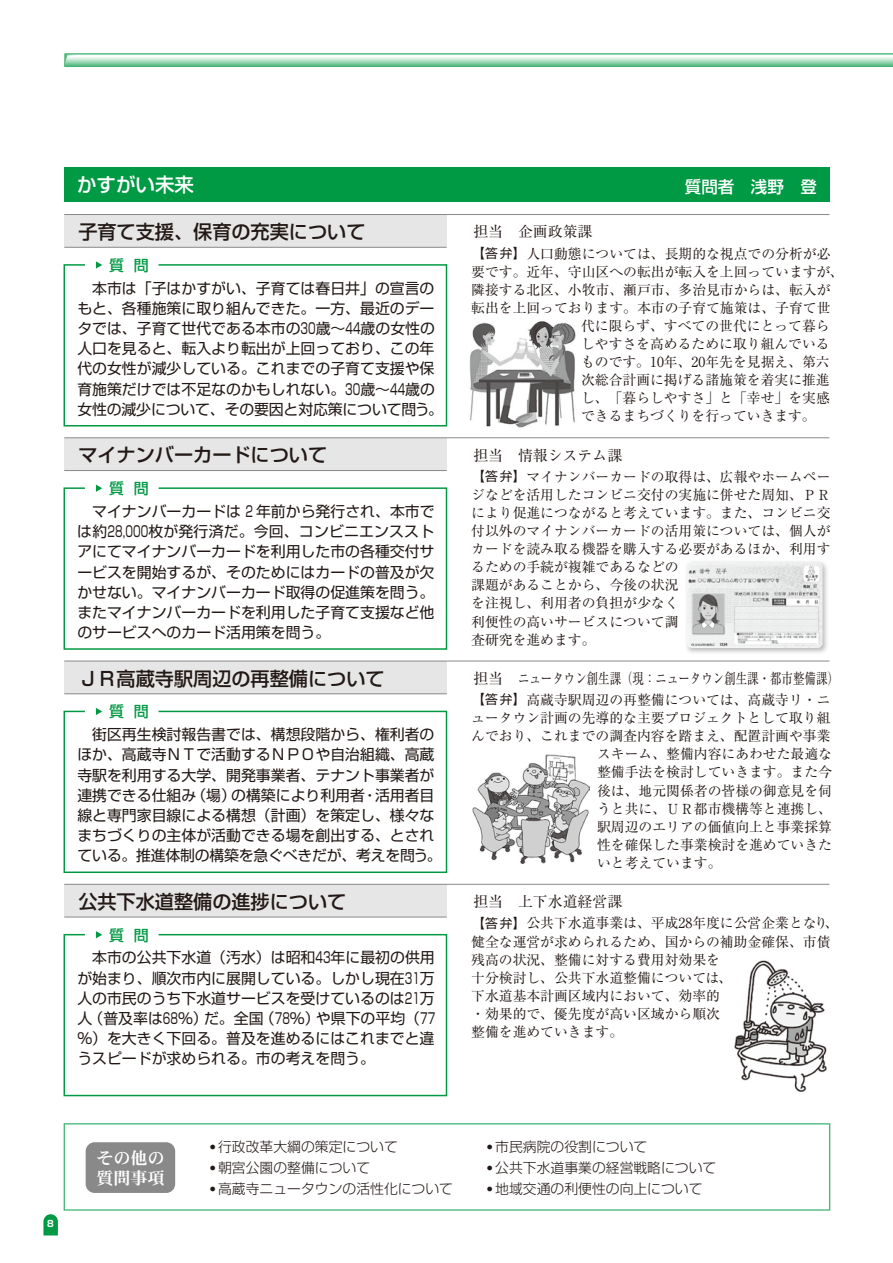
<style>
.page{position:relative;width:893px;height:1263px;background:#fff}
.page>*{position:absolute;margin:0;border:0;box-sizing:border-box;transform-origin:0 0}
.t1{font:500 19.5px "Shin Go Pro";color:#fff}
.t2{font:500 19.2px "Shin Go Pro";color:#221815}
.t3{font:500 19.2px "Shin Go Pr 6 N";color:#221815}
.t4{font:16.95px/20.4px "DFPHS Mincho CID W7";color:#fff}
.t5{font:500 16.5px "Shin Go Pro";color:#fff}
.t6{font:500 15px "Shin Go Pro";color:#094}
.t7{font:14.85px/20.2px "Shin Go Pro";color:#221815;text-align:justify}
.t8{font:14.85px "Ryumin Pro";color:#221815}
.t9{font:13.8px/18.1px "Ryumin Pro";color:#221815}
.t10{font:300 13.8px "Shin Go Pro";color:#221815}
.t11{font:700 9px "Shin Go Pro";color:#fff;scale:.9 1}
.s1{font-family:"Shin Go Pro";font-size:12.75px}
</style>
<div class="page">
<svg style="left:43px;top:1214px;width:15px;height:21px"></svg>
<div style="left:64px;top:167px;width:766px;height:34px;background:#094"></div>
<div style="left:64px;top:215px;width:383px;height:32px;background:#e6e6e6"></div>
<div style="left:64px;top:438px;width:383px;height:33px;background:#e6e6e6"></div>
<div style="left:64px;top:661px;width:383px;height:33px;background:#e6e6e6"></div>
<div style="left:64px;top:884px;width:383px;height:33px;background:#e6e6e6"></div>
<div style="left:64px;top:1123px;width:766px;height:87px;border:1px solid #40b373"></div>
<div style="left:86px;top:1142px;width:89px;height:51px;background:#898989;border-radius:9px"></div>
<svg style="left:64px;top:53px;width:829px;height:14px;background:#a3d9bb"></svg>
<hr style="left:64px;top:214px;width:765px;height:1px;background:#898989">
<hr style="left:64px;top:247px;width:383px;height:1px;background:#898989">
<hr style="left:64px;top:470px;width:383px;height:1px;background:#898989">
<hr style="left:64px;top:661px;width:765px;height:1px;background:#898989">
<hr style="left:64px;top:693px;width:383px;height:1px;background:#898989">
<hr style="left:64px;top:884px;width:765px;height:1px;background:#898989">
<hr style="left:64px;top:917px;width:383px;height:1px;background:#898989">
<hr style="left:64px;top:437px;width:765px;height:1px;background:#898989">
<svg style="left:63px;top:263px;width:385px;height:164px"></svg>
<svg style="left:63px;top:487px;width:385px;height:163px"></svg>
<svg style="left:63px;top:710px;width:385px;height:163px"></svg>
<svg style="left:63px;top:933px;width:385px;height:164px"></svg>
<svg style="left:96px;top:261px;width:6px;height:8px"></svg>
<svg style="left:96px;top:485px;width:6px;height:7px"></svg>
<svg style="left:96px;top:708px;width:6px;height:7px"></svg>
<svg style="left:96px;top:931px;width:6px;height:7px"></svg>
<img style="left:734px;top:960px;width:93px;height:132px">
<img style="left:472px;top:754px;width:118px;height:109px">
<img style="left:469px;top:321px;width:107px;height:107px">
<img style="left:686px;top:561px;width:141px;height:92px">
<img style="left:687px;top:562px;width:136px;height:86px">
<h1 class="t1" style="left:77px;top:169px;width:118px">かすがい未来</h1>
<p class="t5" style="left:685px;top:173px;width:134px">質問者　浅野 登</p>
<p class="t8" style="left:473px;top:220px;width:121px">担当　企画政策課</p>
<p class="t6" style="left:109px;top:253px;width:41px">質 問</p>
<h2 class="t2" style="left:78px;top:216px;width:289px">子育て支援、保育の充実について</h2>
<p class="t9" style="left:472px;top:243px;width:360px"><span class="s1">【答弁】</span>人口動態については、長期的な視点での分析が必</p>
<p class="t9" style="left:471px;top:262px;width:374px">要です。近年、守山区への転出が転入を上回っていますが、</p>
<p class="t9" style="left:471px;top:280px;width:361px">隣接する北区、小牧市、瀬戸市、多治見市からは、転入が</p>
<p class="t9" style="left:471px;top:298px;width:361px">転出を上回っております。本市の子育て施策は、子育て世</p>
<p class="t9" style="left:581px;top:316px;width:250px">代に限らず、すべての世代にとって暮ら</p>
<p class="t9" style="left:581px;top:334px;width:250px">しやすさを高めるために取り組んでいる</p>
<p class="t9" style="left:581px;top:352px;width:250px">ものです。10年、20年先を見据え、第六</p>
<p class="t9" style="left:581px;top:370px;width:250px">次総合計画に掲げる諸施策を着実に推進</p>
<p class="t9" style="left:581px;top:388px;width:250px">し、「暮らしやすさ」と「幸せ」を実感</p>
<p class="t9" style="left:581px;top:406px;width:236px">できるまちづくりを行っていきます。</p>
<p class="t8" style="left:473px;top:443px;width:150px">担当　情報システム課</p>
<p class="t7" style="left:77px;top:276px;width:367px;text-align:left">　本市は「子はかすがい、子育ては春日井」の宣言のもと、各種施策に取り組んできた。一方、最近のデータでは、子育て世代である本市の30歳～44歳の女性の人口を見ると、転入より転出が上回っており、この年代の女性が減少している。これまでの子育て支援や保育施策だけでは不足なのかもしれない。30歳～44歳の女性の減少について、その要因と対応策について問う。</p>
<h2 class="t2" style="left:78px;top:439px;width:250px">マイナンバーカードについて</h2>
<p class="t6" style="left:109px;top:476px;width:41px">質 問</p>
<p class="t7" style="left:77px;top:499px;width:359px">　マイナンバーカードは 2 年前から発行され、本市では約28,000枚が発行済だ。今回、コンビニエンスストアにてマイナンバーカードを利用した市の各種交付サービスを開始するが、そのためにはカードの普及が欠かせない。マイナンバーカード取得の促進策を問う。またマイナンバーカードを利用した子育て支援など他のサービスへのカード活用策を問う。</p>
<h2 class="t2" style="left:78px;top:663px;width:308px">ＪＲ高蔵寺駅周辺の再整備について</h2>
<p class="t6" style="left:109px;top:699px;width:41px">質 問</p>
<p class="t7" style="left:77px;top:723px;width:366px;text-align:left">　街区再生検討報告書では、構想段階から、権利者のほか、高蔵寺ＮＴで活動するＮＰＯや自治組織、高蔵寺駅を利用する大学、開発事業者、テナント事業者が連携できる仕組み（場）の構築により利用者・活用者目線と専門家目線による構想（計画）を策定し、様々なまちづくりの主体が活動できる場を創出する、とされている。推進体制の構築を急ぐべきだが、考えを問う。</p>
<h2 class="t3" style="left:78px;top:886px;width:269px">公共下水道整備の進捗について</h2>
<p class="t6" style="left:109px;top:922px;width:41px">質 問</p>
<p class="t7" style="left:77px;top:946px;width:359px">　本市の公共下水道（汚水）は昭和43年に最初の供用が始まり、順次市内に展開している。しかし現在31万人の市民のうち下水道サービスを受けているのは21万人（普及率は68％）だ。全国（78％）や県下の平均（77％）を大きく下回る。普及を進めるにはこれまでと違うスピードが求められる。市の考えを問う。</p>
<p class="t9" style="left:471px;top:467px;width:361px"><span class="s1">【答弁】</span>マイナンバーカードの取得は、広報やホームページなどを活用したコンビニ交付の実施に併せた周知、ＰＲにより促進につながると考えています。また、コンビニ交付以外のマイナンバーカードの活用策については、個人がカードを読み取る機器を購入する必要があるほか、利用するための手続が複雑であるなどの<br>課題があることから、今後の状況<br>を注視し、利用者の負担が少なく<br>利便性の高いサービスについて調<br>査研究を進めます。</p>
<p class="t8" style="left:473px;top:666px;width:367px">担当　ニュータウン創生課（現：ニュータウン創生課・都市整備課）</p>
<p class="t9" style="left:472px;top:690px;width:360px"><span class="s1">【答弁】</span>高蔵寺駅周辺の再整備については、高蔵寺リ・ニ</p>
<p class="t9" style="left:471px;top:708px;width:361px">ュータウン計画の先導的な主要プロジェクトとして取り組</p>
<p class="t9" style="left:471px;top:726px;width:361px">んでおり、これまでの調査内容を踏まえ、配置計画や事業</p>
<p class="t9" style="left:597px;top:744px;width:236px">スキーム、整備内容にあわせた最適な</p>
<p class="t9" style="left:597px;top:762px;width:236px">整備手法を検討していきます。また今</p>
<p class="t9" style="left:597px;top:780px;width:236px">後は、地元関係者の皆様の御意見を伺</p>
<p class="t9" style="left:597px;top:798px;width:236px">うと共に、ＵＲ都市機構等と連携し、</p>
<p class="t9" style="left:597px;top:816px;width:236px">駅周辺のエリアの価値向上と事業採算</p>
<p class="t9" style="left:597px;top:835px;width:236px">性を確保した事業検討を進めていきた</p>
<p class="t9" style="left:597px;top:853px;width:126px">いと考えています。</p>
<p class="t8" style="left:473px;top:890px;width:150px">担当　上下水道経営課</p>
<p class="t9" style="left:471px;top:913px;width:369px"><span class="s1">【答弁】</span>公共下水道事業は、平成28年度に公営企業となり、健全な運営が求められるため、国からの補助金確保、市債残高の状況、整備に対する費用対効果を<br>十分検討し、公共下水道整備については、<br>下水道基本計画区域内において、効率的<br>・効果的で、優先度が高い区域から順次<br>整備を進めていきます。</p>
<p class="t11" style="left:47px;top:1217px;width:9px">8</p>
<p class="t4" style="left:96px;top:1147px;width:70px">その他の質問事項</p>
<p class="t10" style="left:210px;top:1136px;width:189px"><sup>●</sup> 行政改革大綱の策定について</p>
<p class="t10" style="left:210px;top:1157px;width:161px"><sup>●</sup> 朝宮公園の整備について</p>
<p class="t10" style="left:210px;top:1178px;width:244px"><sup>●</sup> 高蔵寺ニュータウンの活性化について</p>
<p class="t10" style="left:487px;top:1136px;width:161px"><sup>●</sup> 市民病院の役割について</p>
<p class="t10" style="left:487px;top:1157px;width:231px"><sup>●</sup> 公共下水道事業の経営戦略について</p>
<p class="t10" style="left:487px;top:1178px;width:217px"><sup>●</sup> 地域交通の利便性の向上について</p>
</div>
